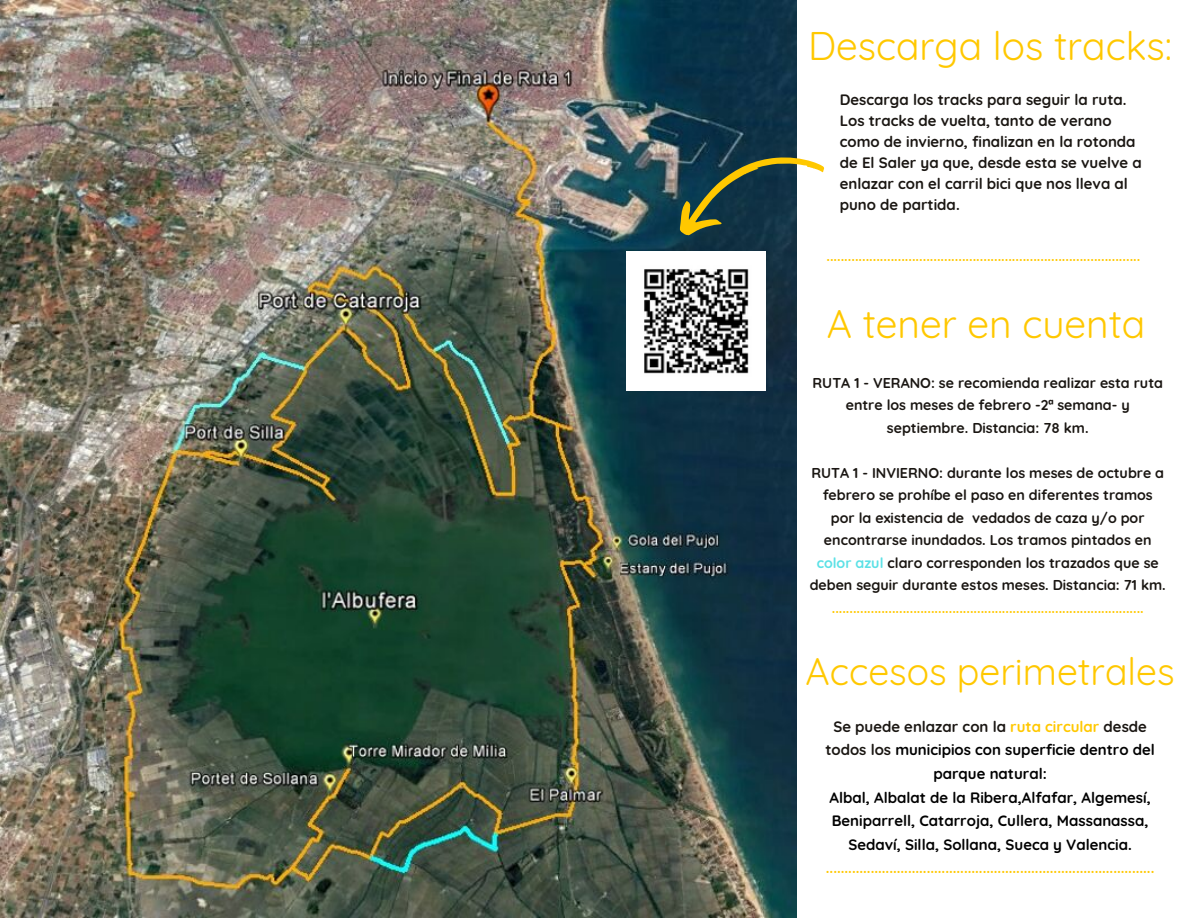
<style>
.page{position:relative;width:1188px;height:918px;background:#fff}
.page>*{position:absolute;margin:0;border:0;box-sizing:border-box;transform-origin:0 0}
.t1{font:39px "Quicksand";color:#ffc800}
.t2{font:37.5px "Quicksand";color:#ffc800}
.t3{font:700 15px/23.7px "Quicksand";color:#000;text-align:center}
.t4{font:700 15px/20.9px "Quicksand";color:#1a1612}
.t5{font:700 15px "Quicksand";color:#ffc800}
.t6{font:700 14.4px "Quicksand";color:#ffc800}
.t7{font:700 14.25px/22.5px "Quicksand";color:#1a1612;text-align:center}
.t8{font:700 14.25px "Quicksand";color:#ffc800}
.s1{color:#5ce1e6}
.s2{color:#1a1612}
.s3{color:#ffc800}
</style>
<div class="page">
<img style="left:0;top:0;width:796px;height:918px">
<svg style="left:666px;top:131px;width:159px;height:115px"></svg>
<img style="left:627px;top:252px;width:138px;height:138px">
<h1 class="t1" style="left:808px;top:21px;width:366px">Descarga los tracks:</h1>
<p class="t4" style="left:840px;top:89px;width:304px">Descarga los tracks para seguir la ruta.<br>Los tracks de vuelta, tanto de verano como de invierno, finalizan en la rotonda de El Saler ya que, desde esta se vuelve a enlazar con el carril bici que nos lleva al puno de partida.</p>
<p class="t6" style="left:826px;top:246px;width:315px">........................................................................................</p>
<h1 class="t1" style="left:827px;top:299px;width:320px">A tener en cuenta</h1>
<p class="t7" style="left:813px;top:371px;width:352px">RUTA 1 - VERANO: se recomienda realizar esta ruta entre los meses de febrero -2ª semana- y septiembre. Distancia: 78 km.</p>
<p class="t7" style="left:810px;top:461px;width:358px">RUTA 1 - INVIERNO: durante los meses de octubre a febrero se prohíbe el paso en diferentes tramos por la existencia de vedados de caza y/o por encontrarse inundados. Los tramos pintados en <span class="s1">color azul</span> claro corresponden los trazados que se deben seguir durante estos meses. Distancia: 71 km.</p>
<p class="t8" style="left:832px;top:598px;width:313px">........................................................................................</p>
<h2 class="t2" style="left:806px;top:647px;width:371px">Accesos perimetrales</h2>
<p class="t3" style="left:825px;top:714px;width:331px"><span class="s2">Se puede enlazar con la</span> <span class="s3">ruta circular</span> <span class="s2">desde todos los</span> municipios con superficie dentro del parque natural:<br>Albal, Albalat de la Ribera,Alfafar, Algemesí, Beniparrell, Catarroja, Cullera, Massanassa, Sedaví, Silla, Sollana, Sueca y Valencia.</p>
<p class="t5" style="left:826px;top:858px;width:330px">........................................................................................</p>
</div>
